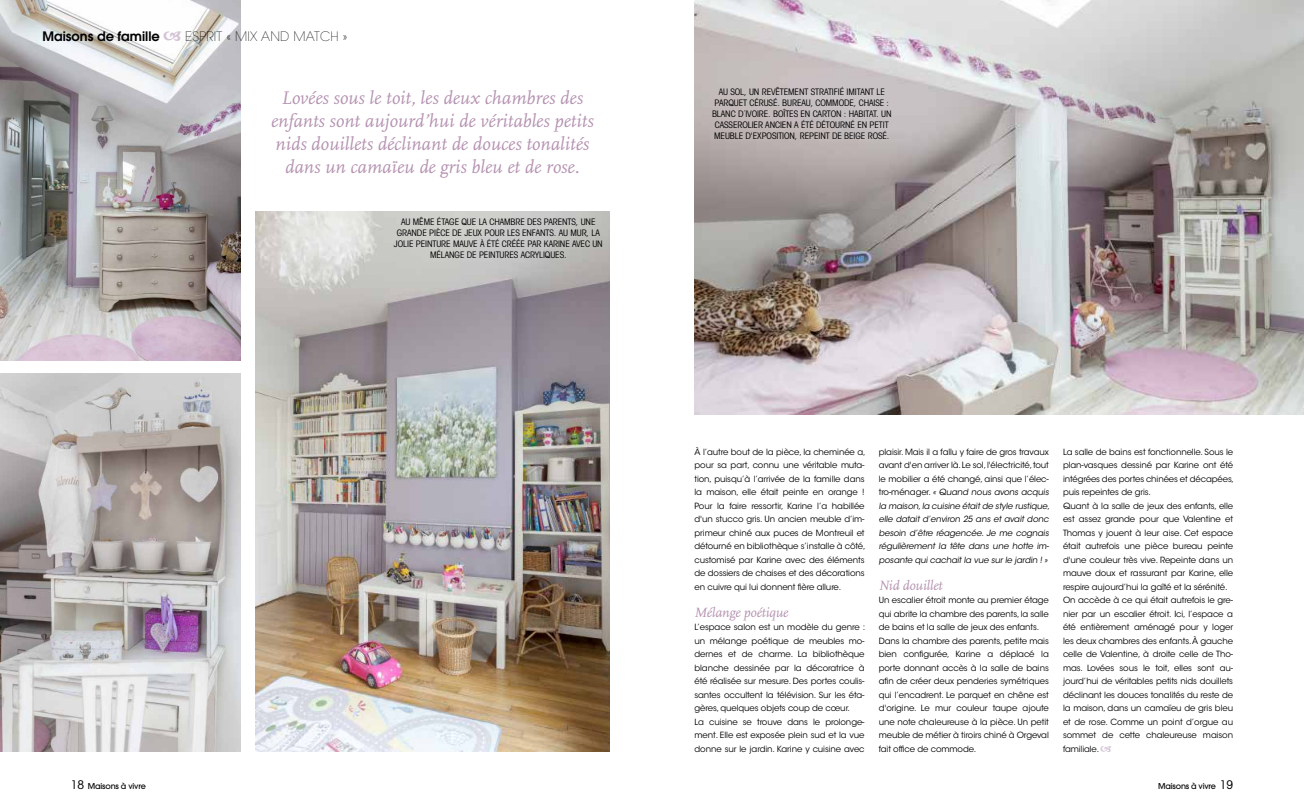
<style>
.page{position:relative;width:1304px;height:808px;background:#fff}
.page>*{position:absolute;margin:0;border:0;box-sizing:border-box;transform-origin:0 0}
.t1{font:italic 19px/23px "FF Scala";color:#b593b1;text-align:center}
.t2{font:italic 14px "FF Scala";letter-spacing:-.01em;color:#b593b1}
.t3{font:200 13px "Avant Garde";letter-spacing:.02em;color:#000}
.t4{font:600 13px "Avant Garde";color:#000}
.t5{font:condensed 9px/11px "Avant Garde";letter-spacing:-.01em;color:#000;text-align:center}
.t6{font:8.5px/13.5px "ITC Avant Garde Std";letter-spacing:-.01em;color:#000}
.t7{font:500 8px "Avant Garde";letter-spacing:-.02em;color:#000}
.s1{font-weight:400;font-stretch:condensed;font-size:12px}
</style>
<div class="page">
<img style="left:0;top:0;width:241px;height:360px">
<img style="left:694px;top:0;width:610px;height:414px">
<img style="left:255px;top:211px;width:354px;height:540px">
<img style="left:0;top:374px;width:241px;height:377px">
<svg style="left:164px;top:32px;width:17px;height:9px"></svg>
<h3 class="t4" style="left:43px;top:28px;width:119px">Maisons de famille</h3>
<h3 class="t3" style="left:185px;top:29px;width:164px">ESPRIT « MIX AND MATCH »</h3>
<h1 class="t1" style="left:271px;top:87px;width:324px">Lovées sous le toit, les deux chambres des enfants sont aujourd’hui de véritables petits nids douillets déclinant de douces tonalités dans un camaïeu de gris bleu et de rose.</h1>
<p class="t5" style="left:394px;top:216px;width:210px">AU MÊME ÉTAGE QUE LA CHAMBRE DES PARENTS, UNE GRANDE PIÈCE DE JEUX POUR LES ENFANTS. AU MUR, LA JOLIE PEINTURE MAUVE À ÉTÉ CRÉÉE PAR KARINE AVEC UN MÉLANGE DE PEINTURES ACRYLIQUES.</p>
<p class="t5" style="left:712px;top:86px;width:181px">AU SOL, UN REVÊTEMENT STRATIFIÉ IMITANT LE PARQUET CÉRUSÉ. BUREAU, COMMODE, CHAISE :<br>BLANC D´IVOIRE. BOÎTES EN CARTON : HABITAT. UN CASSEROLIER ANCIEN A ÉTÉ DÉTOURNÉ EN PETIT MEUBLE D'EXPOSITION, REPEINT DE BEIGE ROSÉ.</p>
<p class="t6" style="left:694px;top:445px;width:173px">À l’autre bout de la pièce, la cheminée a, pour sa part, connu une véritable muta&shy;tion, puisqu’à l’arrivée de la famille dans la maison, elle était peinte en orange !<br>Pour la faire ressortir, Karine l’a habillée d'un stucco gris. Un ancien meuble d’im&shy;primeur chiné aux puces de Montreuil et détourné en bibliothèque s’installe à côté, customisé par Karine avec des éléments de dossiers de chaises et des décorations en cuivre qui lui donnent fière allure.</p>
<h2 class="t2" style="left:694px;top:605px;width:96px">Mélange poétique</h2>
<p class="t6" style="left:694px;top:620px;width:172px">L’espace salon est un modèle du genre : un mélange poétique de meubles mo&shy;dernes et de charme. La bibliothèque blanche dessinée par la décoratrice à été réalisée sur mesure. Des portes coulis&shy;santes occultent la télévision. Sur les éta&shy;gères, quelques objets coup de cœur.<br>La cuisine se trouve dans le prolonge&shy;ment. Elle est exposée plein sud et la vue donne sur le jardin. Karine y cuisine avec</p>
<p class="t6" style="left:879px;top:445px;width:174px">plaisir. Mais il a fallu y faire de gros travaux avant d'en arriver là. Le sol, l'électricité, tout le mobilier a été changé, ainsi que l’élec&shy;t ro- m é n a g e r. « Quand nous avons acquis la maison,la cuisine était de style rustique, elle datait d’environ 25 ans et avait donc besoin d’être réagencée. Je me cognais régulièrement la tête dans une hotte im&shy;posante qui cachait la vue sur le jardin ! »</p>
<h2 class="t2" style="left:879px;top:578px;width:65px">Nid douillet</h2>
<p class="t6" style="left:879px;top:593px;width:172px">Un escalier étroit monte au premier étage qui abrite la chambre des parents, la salle de bains et la salle de jeux des enfants.<br>Dans la chambre des parents, petite mais bien configurée, Karine a déplacé la porte donnant accès à la salle de bains afin de créer deux penderies symétriques qui l’encadrent. Le parquet en chêne est d'origine. Le mur couleur taupe ajoute une note chaleureuse à la pièce. Un petit meuble de métier à tiroirs chiné à Orgeval fait office de commode.</p>
<p class="t6" style="left:1063px;top:445px;width:173px">La salle de bains est fonctionnelle. Sous le plan-vasques dessiné par Karine ont été intégrées des portes chinées et décapées, puis repeintes de gris.<br>Quant à la salle de jeux des enfants, elle est assez grande pour que Valentine et Thomas y jouent à leur aise. Cet espace était autrefois une pièce bureau peinte d'une couleur très vive. Repeinte dans un mauve doux et rassurant par Karine, elle respire aujourd’hui la gaîté et la sérénité.<br>On accède à ce qui était autrefois le gre&shy;nier par un escalier étroit. Ici, l’espace a été entièrement aménagé pour y loger les deux chambres des enfants. À gauche celle de Valentine, à droite celle de Tho&shy;mas. Lovées sous le toit, elles sont au&shy;jourd’hui de véritables petits nids douillets déclinant les douces tonalités du reste de la maison, dans un camaïeu de gris bleu et de rose. Comme un point d’orgue au sommet de cette chaleureuse maison familiale.</p>
<p class="t7" style="left:71px;top:781px;width:76px"><span class="s1">18</span> Maisons à vivre</p>
<p class="t7" style="left:1158px;top:781px;width:76px">Maisons à vivre <span class="s1">19</span></p>
</div>
